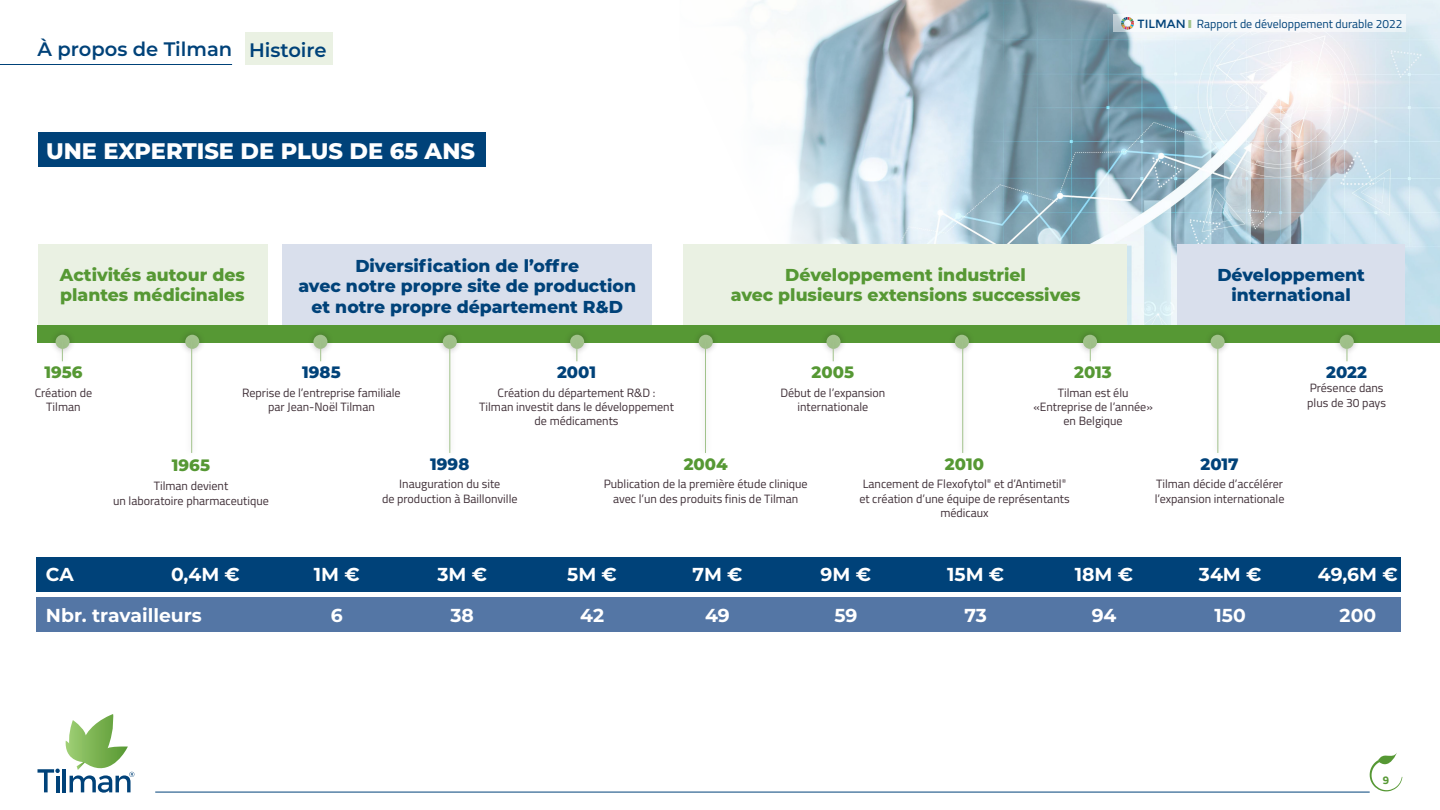
<style>
.page{position:relative;width:1440px;height:810px;background:#fff}
.page>*{position:absolute;margin:0;border:0;box-sizing:border-box;transform-origin:0 0}
.t1{font:800 22.5px "Montserrat";color:#fff}
.t2{font:600 19.5px "Montserrat";color:#004279}
.t3{font:700 18.75px "Montserrat";color:#fff}
.t4{font:800 17.25px/20.7px "Montserrat";color:#004279;text-align:center}
.t5{font:800 17.25px/20.7px "Montserrat";color:#569834}
.t6{font:800 16.5px "Montserrat";color:#569834}
.t7{font:800 16.5px "Montserrat";color:#004279}
.t8{font:12.08px/14.5px "Titillium Web";color:#3f2f37;text-align:center}
.t9{font:11.93px "Titillium Web";color:#004279}
.t10{font:700 11.25px "Titillium Web";color:#569834}
.s1{font-family:"Montserrat"}
.s2{font-weight:900;color:#a1c28b}
</style>
<div class="page">
<img style="left:683px;top:0;width:757px;height:325px">
<div style="left:38px;top:245px;width:229px;height:81px;background:#eaf1e3"></div>
<div style="left:684px;top:245px;width:443px;height:81px;background:#eaf1e3"></div>
<div style="left:1177px;top:245px;width:228px;height:81px;background:#d9dfec"></div>
<div style="left:282px;top:245px;width:370px;height:81px;background:#d9dfec"></div>
<div style="left:37px;top:325px;width:1403px;height:17px;background:#569834"></div>
<div style="left:49px;top:328px;width:27px;height:27px;background:#231f20;opacity:.32"></div>
<div style="left:179px;top:328px;width:27px;height:27px;background:#231f20;opacity:.32"></div>
<div style="left:307px;top:328px;width:27px;height:27px;background:#231f20;opacity:.32"></div>
<div style="left:436px;top:328px;width:27px;height:27px;background:#231f20;opacity:.32"></div>
<div style="left:564px;top:328px;width:27px;height:27px;background:#231f20;opacity:.32"></div>
<div style="left:692px;top:328px;width:27px;height:27px;background:#231f20;opacity:.32"></div>
<div style="left:820px;top:328px;width:27px;height:27px;background:#231f20;opacity:.32"></div>
<div style="left:948px;top:328px;width:27px;height:27px;background:#231f20;opacity:.32"></div>
<div style="left:1077px;top:328px;width:27px;height:27px;background:#231f20;opacity:.32"></div>
<div style="left:1204px;top:328px;width:27px;height:27px;background:#231f20;opacity:.32"></div>
<div style="left:1333px;top:328px;width:27px;height:27px;background:#231f20;opacity:.32"></div>
<div style="left:36px;top:557px;width:1365px;height:34px;background:#004279"></div>
<div style="left:36px;top:597px;width:1365px;height:35px;background:#5476a5"></div>
<div style="left:185px;top:335px;width:14px;height:124px;background:#231f20;opacity:.32"></div>
<hr style="left:191px;top:341px;width:1px;height:112px;background:#a1c28b">
<div style="left:443px;top:335px;width:14px;height:124px;background:#231f20;opacity:.32"></div>
<hr style="left:449px;top:341px;width:1px;height:112px;background:#a1c28b">
<div style="left:699px;top:335px;width:13px;height:124px;background:#231f20;opacity:.32"></div>
<hr style="left:705px;top:341px;width:1px;height:112px;background:#a1c28b">
<div style="left:956px;top:335px;width:14px;height:124px;background:#231f20;opacity:.32"></div>
<hr style="left:962px;top:341px;width:1px;height:112px;background:#a1c28b">
<div style="left:1211px;top:335px;width:14px;height:124px;background:#231f20;opacity:.32"></div>
<hr style="left:1217px;top:341px;width:1px;height:112px;background:#a1c28b">
<div style="left:1340px;top:335px;width:14px;height:32px;background:#231f20;opacity:.32"></div>
<svg style="left:1347px;top:341px;width:1px;height:20px"></svg>
<div style="left:1083px;top:335px;width:14px;height:32px;background:#231f20;opacity:.32"></div>
<svg style="left:1090px;top:341px;width:1px;height:20px"></svg>
<div style="left:826px;top:335px;width:14px;height:32px;background:#231f20;opacity:.32"></div>
<svg style="left:833px;top:341px;width:1px;height:20px"></svg>
<div style="left:570px;top:335px;width:14px;height:32px;background:#231f20;opacity:.32"></div>
<svg style="left:576px;top:341px;width:1px;height:20px"></svg>
<div style="left:314px;top:335px;width:14px;height:32px;background:#231f20;opacity:.32"></div>
<svg style="left:320px;top:341px;width:1px;height:20px"></svg>
<div style="left:56px;top:335px;width:13px;height:32px;background:#231f20;opacity:.32"></div>
<svg style="left:62px;top:341px;width:1px;height:20px"></svg>
<svg style="left:38px;top:714px;width:96px;height:79px"></svg>
<hr style="left:155px;top:792px;width:1215px;height:1px;background:#004279">
<div style="left:245px;top:32px;width:88px;height:33px;background:#eaf1e3"></div>
<hr style="left:0;top:64px;width:232px;height:1px;background:#004279">
<div style="left:38px;top:132px;width:448px;height:34px;background:#004279"></div>
<div style="left:1113px;top:14px;width:293px;height:18px;background:#f6f9fa"></div>
<img style="left:1120px;top:16px;width:14px;height:14px">
<svg style="left:1370px;top:753px;width:33px;height:38px"></svg>
<p class="t2" style="left:38px;top:36px;width:196px">À propos de Tilman</p>
<p class="t2" style="left:249px;top:36px;width:79px">Histoire</p>
<p class="t1" style="left:46px;top:135px;width:431px">UNE EXPERTISE DE PLUS DE 65 ANS</p>
<p class="t9" style="left:1138px;top:15px;width:266px"><span class="s1">TILMAN</span> <span class="s2">I</span> Rapport de développement durable 2022</p>
<p class="t5" style="left:60px;top:263px;width:187px">Activités autour des plantes médicinales</p>
<p class="t4" style="left:298px;top:254px;width:339px">Diversification de l’offre<br>avec notre propre site de production et notre propre département R&amp;D</p>
<p class="t4" style="left:1217px;top:263px;width:149px">Développement</p>
<p class="t5" style="left:731px;top:263px;width:351px;text-align:center">Développement industriel<br>avec plusieurs extensions successives</p>
<p class="t4" style="left:1232px;top:284px;width:121px">international</p>
<p class="t6" style="left:44px;top:360px;width:40px">1956</p>
<p class="t8" style="left:35px;top:384px;width:59px">Création de<br>Tilman</p>
<p class="t7" style="left:302px;top:360px;width:40px">1985</p>
<p class="t8" style="left:242px;top:384px;width:160px">Reprise de l’entreprise familiale par Jean-Noël Tilman</p>
<p class="t7" style="left:557px;top:360px;width:41px">2001</p>
<p class="t8" style="left:498px;top:384px;width:160px">Création du département R&amp;D :</p>
<p class="t8" style="left:479px;top:399px;width:196px">Tilman investit dans le développement de médicaments</p>
<p class="t6" style="left:812px;top:360px;width:44px">2005</p>
<p class="t8" style="left:780px;top:384px;width:107px">Début de l’expansion</p>
<p class="t8" style="left:798px;top:399px;width:72px">internationale</p>
<p class="t6" style="left:1074px;top:360px;width:39px">2013</p>
<p class="t8" style="left:1058px;top:384px;width:72px">Tilman est élu</p>
<p class="t8" style="left:1033px;top:399px;width:121px">«Entreprise de l’année»</p>
<p class="t8" style="left:1064px;top:413px;width:61px">en Belgique</p>
<p class="t6" style="left:172px;top:453px;width:40px">1965</p>
<p class="t8" style="left:154px;top:478px;width:76px">Tilman devient</p>
<p class="t8" style="left:113px;top:492px;width:157px">un laboratoire pharmaceutique</p>
<p class="t7" style="left:430px;top:452px;width:41px">1998</p>
<p class="t8" style="left:399px;top:476px;width:103px">Inauguration du site</p>
<p class="t8" style="left:382px;top:491px;width:137px">de production à Baillonville</p>
<p class="t6" style="left:684px;top:452px;width:46px">2004</p>
<p class="t8" style="left:604px;top:476px;width:206px">Publication de la première étude clinique avec l’un des produits finis de Tilman</p>
<p class="t6" style="left:945px;top:452px;width:41px">2010</p>
<p class="t8" style="left:859px;top:476px;width:212px">Lancement de Flexofytol<sup>®</sup> et d’Antimetil<sup>® </sup>et création d’une équipe de représentants médicaux</p>
<p class="t7" style="left:1201px;top:452px;width:40px">2017</p>
<p class="t8" style="left:1155px;top:476px;width:131px;text-align:left">Tilman décide d’accélérer l’expansion internationale</p>
<p class="t7" style="left:1326px;top:360px;width:42px">2022</p>
<p class="t8" style="left:1310px;top:380px;width:75px">Présence dans</p>
<p class="t8" style="left:1307px;top:395px;width:80px">plus de 30 pays</p>
<p class="t3" style="left:46px;top:561px;width:29px">CA</p>
<p class="t3" style="left:171px;top:561px;width:70px">0,4M €</p>
<p class="t3" style="left:314px;top:561px;width:47px">1M €</p>
<p class="t3" style="left:437px;top:561px;width:51px">3M €</p>
<p class="t3" style="left:567px;top:561px;width:51px">5M €</p>
<p class="t3" style="left:692px;top:561px;width:52px">7M €</p>
<p class="t3" style="left:821px;top:561px;width:52px">9M €</p>
<p class="t3" style="left:947px;top:561px;width:59px">15M €</p>
<p class="t3" style="left:1075px;top:561px;width:60px">18M €</p>
<p class="t3" style="left:1199px;top:561px;width:64px">34M €</p>
<p class="t3" style="left:1318px;top:561px;width:81px">49,6M €</p>
<p class="t3" style="left:46px;top:602px;width:157px">Nbr. travailleurs</p>
<p class="t3" style="left:331px;top:602px;width:13px">6</p>
<p class="t3" style="left:451px;top:602px;width:25px">38</p>
<p class="t3" style="left:580px;top:602px;width:25px">42</p>
<p class="t3" style="left:705px;top:602px;width:26px">49</p>
<p class="t3" style="left:834px;top:602px;width:25px">59</p>
<p class="t3" style="left:964px;top:602px;width:24px">73</p>
<p class="t3" style="left:1092px;top:602px;width:26px">94</p>
<p class="t3" style="left:1215px;top:602px;width:33px">150</p>
<p class="t3" style="left:1340px;top:602px;width:38px">200</p>
<p class="t10" style="left:1383px;top:772px;width:8px">9</p>
</div>
